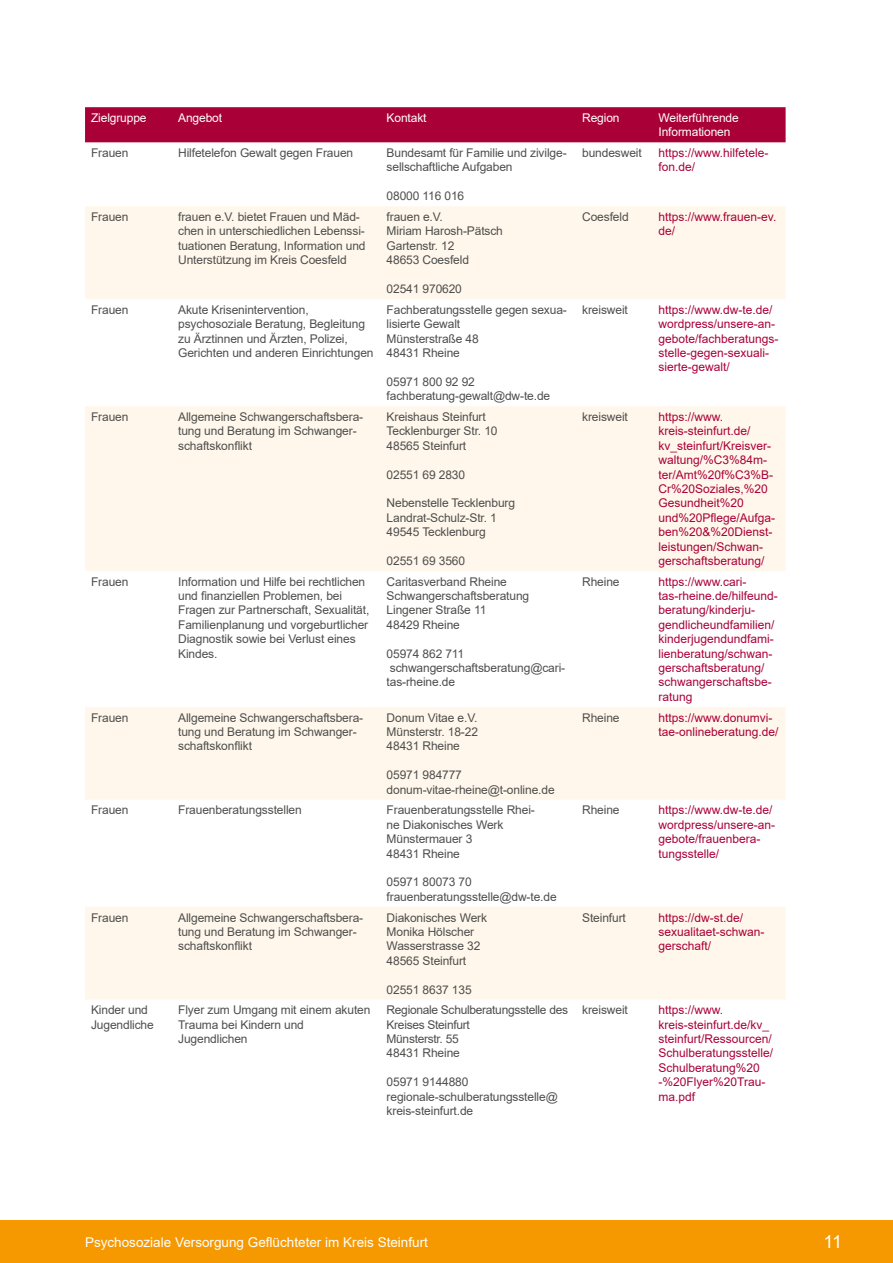
<style>
.page{position:relative;width:893px;height:1263px;background:#fff}
.page>*{position:absolute;margin:0;border:0;box-sizing:border-box;transform-origin:0 0}
.t1{font:18px "Arial";color:#fff}
.t2{font:13.5px "Arial";color:#fff}
.t3{font:12px/14.4px "Arial";letter-spacing:-.01em;color:#4e4e4d}
.t4{font:12px/14.4px "Arial";color:#aa0038}
.t5{font:12px/14.4px "Arial";letter-spacing:-.01em;color:#fff}
</style>
<div class="page">
<div style="left:0;top:1220px;width:893px;height:43px;background:#f69900"></div>
<div style="left:85px;top:107px;width:701px;height:35px;background:#aa0038"></div>
<svg style="left:85px;top:206px;width:701px;height:793px;fill:#fff7eb"></svg>
<p class="t5" style="left:91px;top:110px;width:57px">Zielgruppe</p>
<p class="t5" style="left:178px;top:110px;width:45px">Angebot</p>
<p class="t5" style="left:387px;top:110px;width:41px">Kontakt</p>
<p class="t5" style="left:582px;top:110px;width:39px">Region</p>
<p class="t5" style="left:658px;top:110px;width:82px">Weiterführende<br>Informationen</p>
<p class="t3" style="left:91px;top:146px;width:39px">Frauen</p>
<p class="t3" style="left:178px;top:146px;width:177px">Hilfetelefon Gewalt gegen Frauen</p>
<p class="t3" style="left:387px;top:146px;width:182px">Bundesamt für Familie und zivilge&shy;sellschaftliche Aufgaben</p>
<p class="t3" style="left:387px;top:189px;width:79px">08000 116 016</p>
<p class="t3" style="left:582px;top:146px;width:61px">bundesweit</p>
<p class="t4" style="left:658px;top:146px;width:112px">https://www.hilfetele&shy;fon.de/</p>
<p class="t3" style="left:91px;top:210px;width:39px">Frauen</p>
<p class="t3" style="left:178px;top:210px;width:189px">frauen e.V. bietet Frauen und Mäd&shy;chen in unterschiedlichen Lebenssi&shy;tuationen Beratung, Information und Unterstützung im Kreis Coesfeld</p>
<p class="t3" style="left:387px;top:210px;width:118px">frauen e.V.<br>Miriam Harosh-Pätsch<br>Gartenstr. 12<br>48653 Coesfeld</p>
<p class="t3" style="left:387px;top:282px;width:77px">02541 970620</p>
<p class="t3" style="left:91px;top:302px;width:39px">Frauen</p>
<p class="t3" style="left:178px;top:302px;width:197px">Akute Krisenintervention, psychosoziale Beratung, Begleitung zu Ärztinnen und Ärzten, Polizei, Gerichten und anderen Einrichtungen</p>
<p class="t3" style="left:387px;top:302px;width:182px">Fachberatungsstelle gegen sexua&shy;lisierte Gewalt<br>Münsterstraße 48<br>48431 Rheine</p>
<p class="t3" style="left:387px;top:374px;width:165px">05971 800 92 92 fachberatung-gewalt@dw-te.de</p>
<p class="t3" style="left:91px;top:409px;width:39px">Frauen</p>
<p class="t3" style="left:178px;top:409px;width:187px">Allgemeine Schwangerschaftsbera&shy;tung und Beratung im Schwanger&shy;schaftskonflikt</p>
<p class="t3" style="left:387px;top:409px;width:112px">Kreishaus Steinfurt<br>Tecklenburger Str. 10<br>48565 Steinfurt</p>
<p class="t3" style="left:387px;top:467px;width:80px">02551 69 2830</p>
<p class="t3" style="left:387px;top:496px;width:130px">Nebenstelle Tecklenburg<br>Landrat-Schulz-Str. 1<br>49545 Tecklenburg</p>
<p class="t3" style="left:387px;top:553px;width:80px">02551 69 3560</p>
<p class="t3" style="left:91px;top:574px;width:39px">Frauen</p>
<p class="t3" style="left:178px;top:574px;width:193px">Information und Hilfe bei rechtlichen und finanziellen Problemen, bei<br>Fragen zur Partnerschaft, Sexualität,<br>Familienplanung und vorgeburtlicher<br>Diagnostik sowie bei Verlust eines<br>Kindes.</p>
<p class="t3" style="left:387px;top:574px;width:144px">Caritasverband Rheine<br>Schwangerschaftsberatung<br>Lingener Straße 11<br>48429 Rheine</p>
<p class="t3" style="left:387px;top:646px;width:180px">05974 862 711 schwangerschaftsberatung@cari&shy;tas-rheine.de</p>
<p class="t3" style="left:91px;top:710px;width:39px">Frauen</p>
<p class="t3" style="left:178px;top:710px;width:187px">Allgemeine Schwangerschaftsbera&shy;tung und Beratung im Schwanger&shy;schaftskonflikt</p>
<p class="t3" style="left:387px;top:710px;width:93px;text-align:justify">Donum Vitae e.V.<br>Münsterstr. 18-22<br>48431 Rheine</p>
<p class="t3" style="left:387px;top:768px;width:170px">05971 984777 donum-vitae-rheine@t-online.de</p>
<p class="t3" style="left:91px;top:803px;width:39px">Frauen</p>
<p class="t3" style="left:178px;top:803px;width:125px">Frauenberatungsstellen</p>
<p class="t3" style="left:387px;top:803px;width:150px">Frauenberatungsstelle Rhei&shy;ne Diakonisches Werk<br>Münstermauer 3<br>48431 Rheine</p>
<p class="t3" style="left:387px;top:875px;width:172px">05971 80073 70 frauenberatungsstelle@dw-te.de</p>
<p class="t3" style="left:91px;top:910px;width:39px">Frauen</p>
<p class="t3" style="left:178px;top:910px;width:187px">Allgemeine Schwangerschaftsbera&shy;tung und Beratung im Schwanger&shy;schaftskonflikt</p>
<p class="t3" style="left:387px;top:910px;width:102px">Diakonisches Werk<br>Monika Hölscher<br>Wasserstrasse 32<br>48565 Steinfurt</p>
<p class="t3" style="left:387px;top:982px;width:87px">02551 8637 135</p>
<p class="t3" style="left:91px;top:1003px;width:64px">Kinder und<br>Jugendliche</p>
<p class="t3" style="left:178px;top:1003px;width:194px">Flyer zum Umgang mit einem akuten<br>Trauma bei Kindern und<br>Jugendlichen</p>
<p class="t3" style="left:387px;top:1003px;width:183px">Regionale Schulberatungsstelle des<br>Kreises Steinfurt<br>Münsterstr. 55<br>48431 Rheine</p>
<p class="t3" style="left:387px;top:1075px;width:173px">05971 9144880 regionale-schulberatungsstelle@ kreis-steinfurt.de</p>
<p class="t3" style="left:582px;top:210px;width:48px">Coesfeld</p>
<p class="t4" style="left:658px;top:210px;width:119px">https://www.frauen-ev. de/</p>
<p class="t3" style="left:582px;top:302px;width:47px">kreisweit</p>
<p class="t4" style="left:658px;top:302px;width:122px">https://www.dw-te.de/ wordpress/unsere-an&shy;gebote/fachberatungs&shy;stelle-gegen-sexuali&shy;sierte-gewalt/</p>
<p class="t3" style="left:582px;top:409px;width:47px">kreisweit</p>
<p class="t4" style="left:658px;top:409px;width:118px">https://www. kreis-steinfurt.de/ kv_steinfurt/Kreisver&shy;waltung/%C3%84m&shy;ter/Amt%20f%C3%B-<br>Cr%20Soziales,%20<br>Gesundheit%20 und%20Pflege/Aufga&shy;ben%20&amp;%20Dienst&shy;leistungen/Schwan&shy;gerschaftsberatung/</p>
<p class="t3" style="left:582px;top:574px;width:39px">Rheine</p>
<p class="t4" style="left:658px;top:574px;width:121px">https://www.cari&shy;tas-rheine.de/hilfeund&shy;beratung/kinderju&shy;gendlicheundfamilien/ kinderjugendundfami&shy;lienberatung/schwan&shy;gerschaftsberatung/ schwangerschaftsbe&shy;ratung</p>
<p class="t3" style="left:582px;top:710px;width:39px">Rheine</p>
<p class="t4" style="left:658px;top:710px;width:122px">https://www.donumvi&shy;tae-onlineberatung.de/</p>
<p class="t3" style="left:582px;top:803px;width:39px">Rheine</p>
<p class="t4" style="left:658px;top:803px;width:118px">https://www.dw-te.de/ wordpress/unsere-an&shy;gebote/frauenbera&shy;tungsstelle/</p>
<p class="t3" style="left:582px;top:910px;width:45px">Steinfurt</p>
<p class="t4" style="left:658px;top:910px;width:108px">https://dw-st.de/ sexualitaet-schwan&shy;gerschaft/</p>
<p class="t3" style="left:582px;top:1003px;width:47px">kreisweit</p>
<p class="t4" style="left:658px;top:1003px;width:116px">https://www. kreis-steinfurt.de/kv_ steinfurt/Ressourcen/<br>Schulberatungsstelle/<br>Schulberatung%20 -%20Flyer%20Trau&shy;ma.pdf</p>
<p class="t2" style="left:85px;top:1232px;width:344px">Psychosoziale Versorgung Geflüchteter im Kreis Steinfurt</p>
<h1 class="t1" style="left:823px;top:1229px;width:20px">11</h1>
</div>
